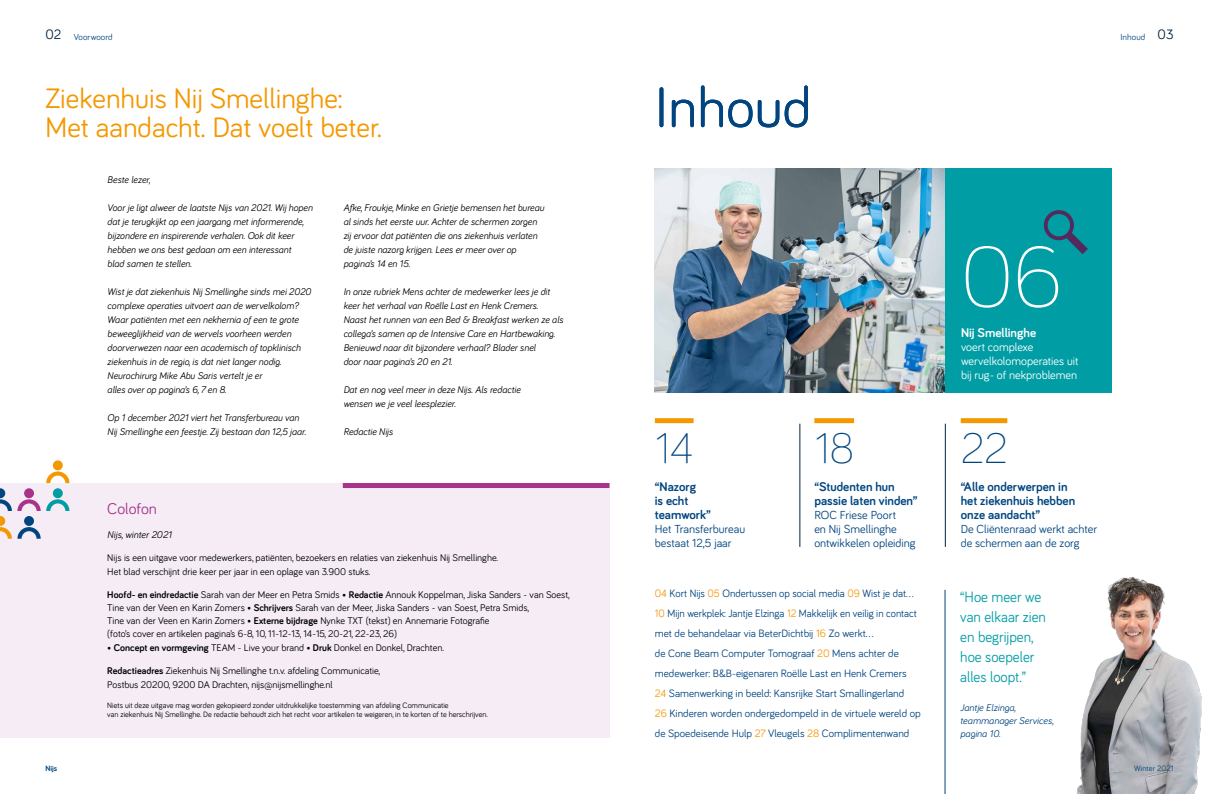
<style>
.page{position:relative;width:1219px;height:794px;background:#fff}
.page>*{position:absolute;margin:0;border:0;box-sizing:border-box;transform-origin:0 0}
.t1{font:300 88px "Bariol";color:#fff}
.t2{font:58px "Bariol";color:#004580}
.t3{font:300 44px "Bariol";color:#004580}
.t4{font:29px/29px "Bariol";color:#f49800}
.t5{font:16px "Bariol";color:#a7338a}
.t6{font:15.5px/19.9px "Bariol";color:#009da5;scale:.95 1}
.t7{font:14px "Bariol";color:#002341}
.t8{font:700 13px/14px "Bariol";color:#004580}
.t9{font:700 13px "Bariol";color:#fff}
.t10{font:12px/14px "Bariol";color:#004580}
.t11{font:12px/14px "Bariol";color:#fff}
.t12{font:11px/20px "Bariol";color:#004580}
.t13{font:italic 10px/14px "Bariol";color:#000}
.t14{font:10px/13px "Bariol";color:#000}
.t15{font:italic 10px/13px "Bariol";color:#004580}
.t16{font:9px "Bariol";letter-spacing:.01em;color:#004580}
.t17{font:8px/9.6px "Bariol";color:#000}
.t18{font:8px "Bariol";letter-spacing:.01em;color:#004580}
.t19{font:700 8px "Bariol";color:#004580}
.s1{font-weight:700}
.s2{color:#f49800}
</style>
<div class="page">
<img style="left:1077px;top:576px;width:125px;height:218px">
<img style="left:655px;top:169px;width:290px;height:224px">
<div style="left:655px;top:418px;width:39px;height:5px;background:#f49800"></div>
<div style="left:814px;top:418px;width:40px;height:5px;background:#f49800"></div>
<div style="left:961px;top:418px;width:46px;height:5px;background:#f49800"></div>
<hr style="left:800px;top:424px;width:1px;height:123px;background:#002341">
<hr style="left:945px;top:424px;width:1px;height:123px;background:#002341">
<div style="left:945px;top:169px;width:167px;height:224px;background:#009da5"></div>
<svg style="left:1043px;top:210px;width:45px;height:44px"></svg>
<hr style="left:945px;top:590px;width:1px;height:204px;background:#004580">
<div style="left:0;top:483px;width:609px;height:254px;background:#f5ecf6"></div>
<div style="left:343px;top:483px;width:266px;height:5px;background:#a7338a"></div>
<div style="left:53px;top:460px;width:10px;height:10px;background:#f49800;border-radius:50%"></div>
<svg style="left:0;top:471px;width:69px;height:68px"></svg>
<h3 class="t7" style="left:45px;top:25px;width:17px">02</h3>
<h3 class="t7" style="left:1158px;top:25px;width:18px">03</h3>
<p class="t16" style="left:74px;top:31px;width:41px">Voorwoord</p>
<p class="t16" style="left:1120px;top:31px;width:26px">Inhoud</p>
<h3 class="t4" style="left:45px;top:82px;width:338px">Ziekenhuis Nij Smellinghe:<br>Met aandacht. Dat voelt beter.</h3>
<h2 class="t2" style="left:655px;top:68px;width:158px">Inhoud</h2>
<p class="t19" style="left:45px;top:763px;width:14px">Nijs</p>
<p class="t13" style="left:107px;top:172px;width:44px">Beste lezer,</p>
<p class="t13" style="left:107px;top:200px;width:207px">Voor je ligt alweer de laatste Nijs van 2021. Wij hopen dat je terugkijkt op een jaargang met informerende, bijzondere en inspirerende verhalen. Ook dit keer hebben we ons best gedaan om een interessant<br>blad samen te stellen.</p>
<p class="t13" style="left:107px;top:284px;width:205px">Wist je dat ziekenhuis Nij Smellinghe sinds mei 2020 complexe operaties uitvoert aan de wervelkolom?<br>Waar patiënten met een nekhernia of een te grote beweeglijkheid van de wervels voorheen werden doorverwezen naar een academisch of topklinisch ziekenhuis in de regio, is dat niet langer nodig.<br>Neurochirurg Mike Abu Saris vertelt je er<br>alles over op pagina’s 6, 7 en 8.</p>
<p class="t13" style="left:107px;top:410px;width:200px">Op 1 december 2021 viert het Transferbureau van<br>Nij Smellinghe een feestje. Zij bestaan dan 12,5 jaar.</p>
<p class="t13" style="left:343px;top:200px;width:202px">Afke, Froukje, Minke en Grietje bemensen het bureau al sinds het eerste uur. Achter de schermen zorgen zij ervoor dat patiënten die ons ziekenhuis verlaten de juiste nazorg krijgen. Lees er meer over op pagina’s 14 en 15.</p>
<p class="t13" style="left:343px;top:284px;width:221px">In onze rubriek Mens achter de medewerker lees je dit keer het verhaal van Roëlle Last en Henk Cremers.<br>Naast het runnen van een Bed &amp; Breakfast werken ze als collega’s samen op de Intensive Care en Hartbewaking.<br>Benieuwd naar dit bijzondere verhaal? Blader snel<br>door naar pagina’s 20 en 21.</p>
<p class="t13" style="left:343px;top:382px;width:179px">Dat en nog veel meer in deze Nijs. Als redactie wensen we je veel leesplezier.</p>
<p class="t13" style="left:343px;top:424px;width:51px">Redactie Nijs</p>
<h3 class="t5" style="left:107px;top:498px;width:51px">Colofon</h3>
<p class="t13" style="left:107px;top:527px;width:66px">Nijs, winter 2021</p>
<p class="t14" style="left:107px;top:550px;width:392px;line-height:14px">Nijs is een uitgave voor medewerkers, patiënten, bezoekers en relaties van ziekenhuis Nij Smellinghe.<br>Het blad verschijnt drie keer per jaar in een oplage van 3.900 stuks.</p>
<p class="t14" style="left:107px;top:588px;width:464px"><span class="s1">Hoofd- en eindredactie</span> Sarah van der Meer en Petra Smids • <span class="s1">Redactie</span> Annouk Koppelman, Jiska Sanders - van Soest, Tine van der Veen en Karin Zomers • <span class="s1">Schrijvers</span> Sarah van der Meer, Jiska Sanders - van Soest, Petra Smids,<br>Tine van der Veen en Karin Zomers • <span class="s1">Externe bijdrage</span> Nynke TXT (tekst) en Annemarie Fotografie<br>(foto’s cover en artikelen pagina’s 6-8, 10, 11-12-13, 14-15, 20-21, 22-23, 26)</p>
<p class="t14" style="left:107px;top:641px;width:338px">• <span class="s1">Concept en vormgeving</span> TEAM - Live your brand <span class="s1">• Druk</span> Donkel en Donkel, Drachten.</p>
<p class="t14" style="left:107px;top:663px;width:274px;line-height:14px"><span class="s1">Redactieadres</span> Ziekenhuis Nij Smellinghe t.n.v. afdeling Communicatie,<br>Postbus 20200, 9200 DA Drachten, nijs@nijsmellinghe.nl</p>
<p class="t17" style="left:107px;top:700px;width:382px">Niets uit deze uitgave mag worden gekopieerd zonder uitdrukkelijke toestemming van afdeling Communicatie<br>van ziekenhuis Nij Smellinghe. De redactie behoudt zich het recht voor artikelen te weigeren, in te korten of te herschrijven.</p>
<h3 class="t3" style="left:655px;top:418px;width:40px">14</h3>
<h3 class="t8" style="left:655px;top:479px;width:57px">“Nazorg<br>is echt teamwork”</h3>
<p class="t10" style="left:655px;top:521px;width:92px">Het Transferbureau bestaat 12,5 jaar</p>
<h3 class="t3" style="left:814px;top:418px;width:41px">18</h3>
<h3 class="t8" style="left:814px;top:479px;width:105px">“Studenten hun passie laten vinden”</h3>
<p class="t10" style="left:814px;top:507px;width:103px">ROC Friese Poort<br>en Nij Smellinghe ontwikkelen opleiding</p>
<p class="t12" style="left:655px;top:582px;width:267px"><span class="s2">04</span> Kort Nijs <span class="s2">05</span> Ondertussen op social media <span class="s2">09</span> Wist je dat… <span class="s2">10</span> Mijn werkplek: Jantje Elzinga <span class="s2">12</span> Makkelijk en veilig in contact met de behandelaar via BeterDichtbij <span class="s2">16</span> Zo werkt…<br>de Cone Beam Computer Tomograaf <span class="s2">20</span> Mens achter de medewerker: B&amp;B-eigenaren Roëlle Last en Henk Cremers <span class="s2">24</span> Samenwerking in beeld: Kansrijke Start Smallingerland<br><span class="s2">26</span> Kinderen worden ondergedompeld in de virtuele wereld op de Spoedeisende Hulp <span class="s2">27</span> Vleugels <span class="s2">28</span> Complimentenwand</p>
<h1 class="t1" style="left:961px;top:217px;width:103px">06</h1>
<h3 class="t9" style="left:961px;top:323px;width:77px">Nij Smellinghe</h3>
<p class="t11" style="left:961px;top:339px;width:119px">voert complexe wervelkolomoperaties uit bij rug- of nekproblemen</p>
<h3 class="t3" style="left:961px;top:418px;width:48px">22</h3>
<h3 class="t8" style="left:961px;top:479px;width:116px">“Alle onderwerpen in het ziekenhuis hebben onze aandacht”</h3>
<p class="t10" style="left:961px;top:521px;width:138px">De Cliëntenraad werkt achter de schermen aan de zorg</p>
<h3 class="t6" style="left:960px;top:586px;width:92px">“Hoe meer we van elkaar zien en begrijpen, hoe soepeler alles loopt.”</h3>
<p class="t15" style="left:960px;top:700px;width:95px">Jantje Elzinga, teammanager Services, pagina 10.</p>
<p class="t18" style="left:1134px;top:763px;width:41px">Winter 2021</p>
</div>
